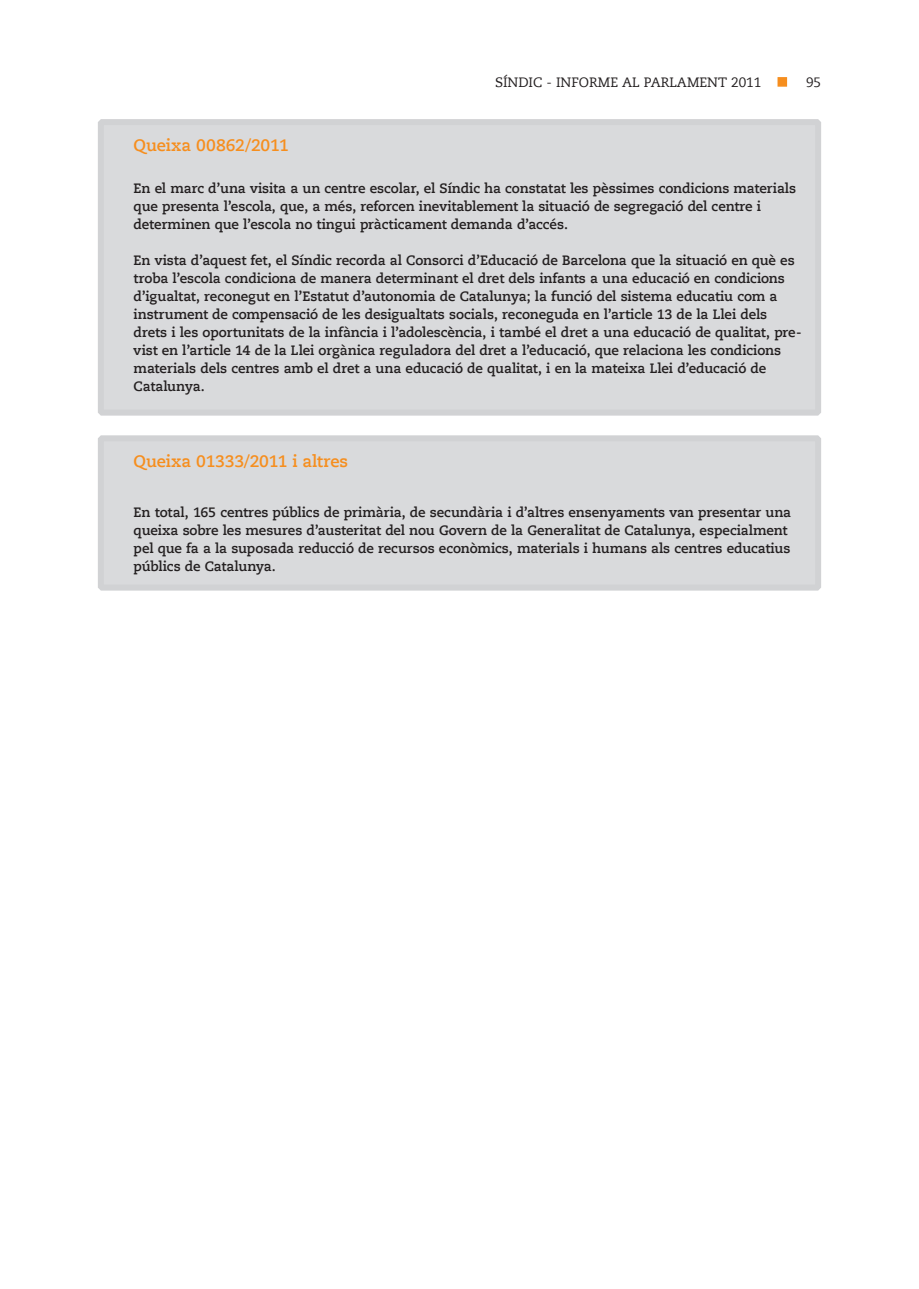
<style>
.page{position:relative;width:919px;height:1289px;background:#fff}
.page>*{position:absolute;margin:0;border:0;box-sizing:border-box;transform-origin:0 0}
.t1{font:700 16.5px "Caecilia LT";letter-spacing:-.01em;color:#f68e1e}
.Expedient{font:700 13.5px/18px "Caecilia LT";letter-spacing:-.01em;color:#231f20}
.t2{font:13.5px "Caecilia LT";color:#231f20}
</style>
<div class="page">
<div style="left:777px;top:77px;width:10px;height:10px;background:#f68e1e;border:2px solid #f68e1e"></div>
<div style="left:101px;top:122px;width:717px;height:290px;background:#d9dadc"></div>
<div style="left:98px;top:119px;width:723px;height:296px;border:6px solid #d1d2d4"></div>
<div style="left:101px;top:438px;width:717px;height:149px;background:#d9dadc"></div>
<div style="left:98px;top:435px;width:723px;height:155px;border:6px solid #d1d2d4"></div>
<p class="t2" style="left:495px;top:74px;width:267px">SÍNDIC - INFORME AL PARLAMENT 2011</p>
<p class="t2" style="left:806px;top:74px;width:17px">95</p>
<p class="t1" style="left:134px;top:135px;width:157px">Queixa 00862/2011</p>
<p class="Expedient" style="left:134px;top:179px;width:664px">En el marc d’una visita a un centre escolar, el Síndic ha constatat les pèssimes condicions materials que presenta l’escola, que, a més, reforcen inevitablement la situació de segregació del centre i determinen que l’escola no tingui pràcticament demanda d’accés.</p>
<p class="Expedient" style="left:134px;top:251px;width:669px">En vista d’aquest fet, el Síndic recorda al Consorci d’Educació de Barcelona que la situació en què es troba l’escola condiciona de manera determinant el dret dels infants a una educació en condicions d’igualtat, reconegut en l’Estatut d’autonomia de Catalunya; la funció del sistema educatiu com a instrument de compensació de les desigualtats socials, reconeguda en l’article 13 de la Llei dels drets i les oportunitats de la infància i l’adolescència, i també el dret a una educació de qualitat, pre&shy;vist en l’article 14 de la Llei orgànica reguladora del dret a l’educació, que relaciona les condicions materials dels centres amb el dret a una educació de qualitat, i en la mateixa Llei d’educació de Catalunya.</p>
<p class="t1" style="left:134px;top:451px;width:216px">Queixa 01333/2011 i altres</p>
<p class="Expedient" style="left:134px;top:503px;width:659px">En total, 165 centres públics de primària, de secundària i d’altres ensenyaments van presentar una queixa sobre les mesures d’austeritat del nou Govern de la Generalitat de Catalunya, especialment pel que fa a la suposada reducció de recursos econòmics, materials i humans als centres educatius públics de Catalunya.</p>
</div>
